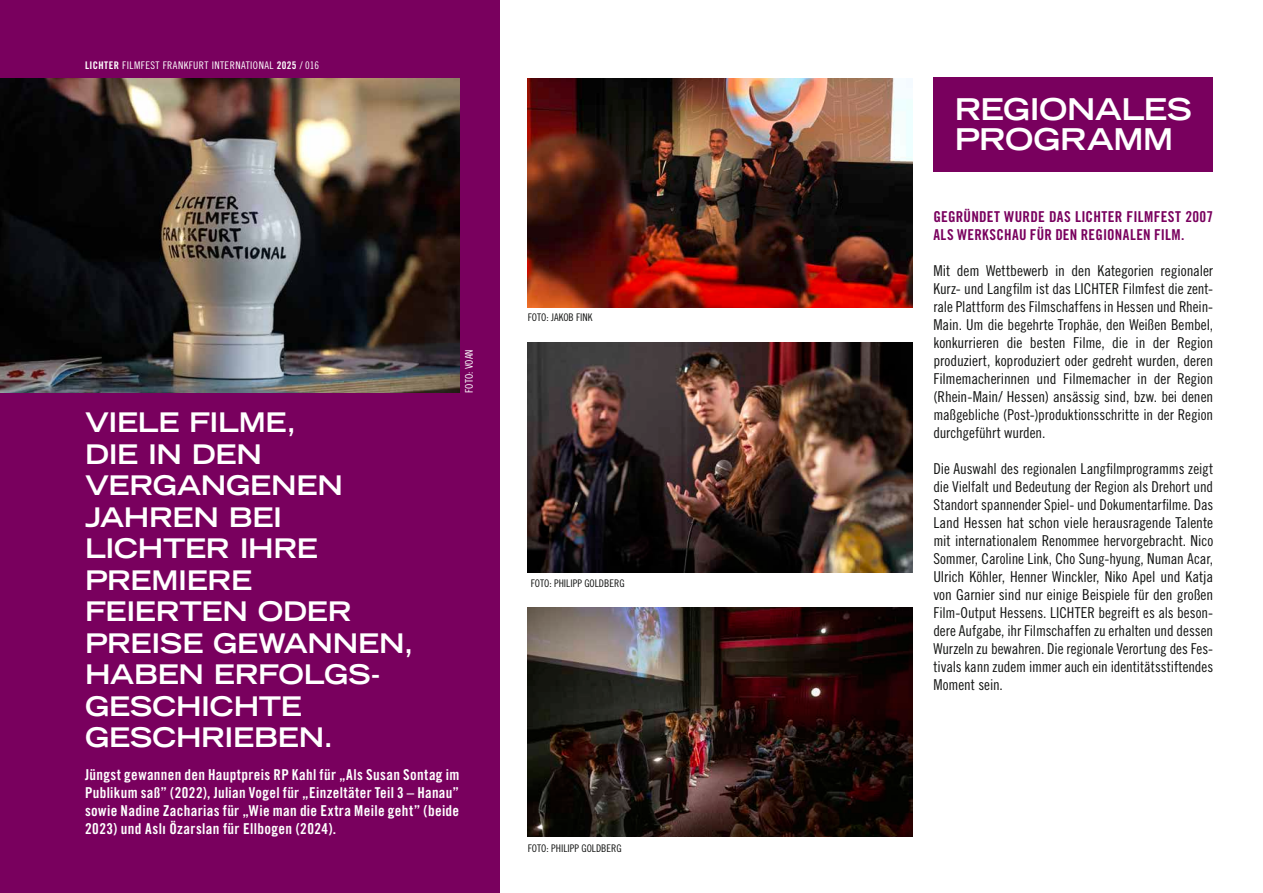
<style>
.page{position:relative;width:1263px;height:893px;background:#fff}
.page>*{position:absolute;margin:0;border:0;box-sizing:border-box;transform-origin:0 0}
.t1{font:700 expanded 30px/30px "Trade Gothic LT Std";letter-spacing:-.015em;color:#fff}
.t2{font:700 expanded 27px/31.5px "Trade Gothic LT Std";letter-spacing:-.01em;color:#fff}
.t3{font:15px/18px "Trade Gothic LT Std Cn 18";letter-spacing:-.005em;color:#131413;text-align:justify}
.t4{font:15px/18px "Trade Gothic LT Std Bd Cn 20";letter-spacing:.02em;color:#fff;text-align:justify}
.t5{font:15px/18px "Trade Gothic LT Std Bd Cn 20";letter-spacing:.02em;color:#79005e}
.t6{font:10.5px "Trade Gothic LT Std Cn 18";color:#131413}
.t7{font:10.5px "Trade Gothic LT Std Cn 18";letter-spacing:.04em;color:#fff}
.t8{font:10.5px "Trade Gothic LT Std Cn 18";color:#fff}
.s1{font-family:"Trade Gothic LT Std Bd Cn 20"}
</style>
<div class="page">
<div style="left:0;top:0;width:500px;height:893px;background:#79005e"></div>
<img style="left:528px;top:78px;width:384px;height:230px">
<img style="left:528px;top:343px;width:384px;height:229px">
<img style="left:528px;top:607px;width:384px;height:230px">
<img style="left:0;top:78px;width:459px;height:315px">
<div style="left:933px;top:77px;width:280px;height:94px;background:#79005e"></div>
<p class="t7" style="left:85px;top:59px;width:236px"><span class="s1">LICHTER</span> FILMFEST FRANKFURT INTERNATIONAL <span class="s1">2025</span> / 016</p>
<p class="t8" style="left:463px;top:393px;width:45px;rotate:-90deg">FOTO: VOAN</p>
<h2 class="t2" style="left:85px;top:406px;width:330px">VIELE FILME,<br>DIE IN DEN<br>VERGANGENEN<br>JAHREN BEI<br>LICHTER IHRE<br>PREMIERE<br>FEIERTEN ODER<br>PREISE GEWANNEN,<br>HABEN ERFOLGS-<br>GESCHICHTE<br>GESCHRIEBEN.</h2>
<p class="t4" style="left:85px;top:766px;width:376px">Jüngst gewannen den Hauptpreis RP Kahl für „Als Susan Sontag im Publikum saß” (2022), Julian Vogel für „Einzeltäter Teil 3 – Hanau” sowie Nadine Zacharias für „Wie man die Extra Meile geht” (beide 2023) und Aslı Özarslan für Ellbogen (2024).</p>
<p class="t6" style="left:528px;top:311px;width:66px">FOTO: JAKOB FINK</p>
<p class="t6" style="left:531px;top:577px;width:95px">FOTO: PHILIPP GOLDBERG</p>
<p class="t6" style="left:528px;top:842px;width:95px">FOTO: PHILIPP GOLDBERG</p>
<h1 class="t1" style="left:955px;top:94px;width:239px">REGIONALES<br>PROGRAMM</h1>
<p class="t5" style="left:933px;top:208px;width:281px">GEGRÜNDET WURDE DAS LICHTER FILMFEST 2007<br>ALS WERKSCHAU FÜR DEN REGIONALEN FILM.</p>
<p class="t3" style="left:933px;top:262px;width:281px">Mit dem Wettbewerb in den Kategorien regionaler Kurz- und Langfilm ist das LICHTER Filmfest die zent&shy;rale Plattform des Filmschaffens in Hessen und Rhein-Main. Um die begehrte Trophäe, den Weißen Bembel, konkurrieren die besten Filme, die in der Region produziert, koproduziert oder gedreht wurden, deren Filmemacherinnen und Filmemacher in der Region (Rhein-Main/ Hessen) ansässig sind, bzw. bei denen maßgebliche (Post-)produktionsschritte in der Region durchgeführt wurden.</p>
<p class="t3" style="left:933px;top:460px;width:281px">Die Auswahl des regionalen Langfilmprogramms zeigt die Vielfalt und Bedeutung der Region als Drehort und Standort spannender Spiel- und Dokumentarfilme. Das Land Hessen hat schon viele herausragende Talente mit internationalem Renommee hervorgebracht. Nico Sommer, Caroline Link, Cho Sung-hyung, Numan Acar, Ulrich Köhler, Henner Winckler, Niko Apel und Katja von Garnier sind nur einige Beispiele für den großen Film-Output Hessens. LICHTER begreift es als beson&shy;dere Aufgabe, ihr Filmschaffen zu erhalten und dessen Wurzeln zu bewahren. Die regionale Verortung des Fes&shy;tivals kann zudem immer auch ein identitätsstiftendes Moment sein.</p>
</div>
